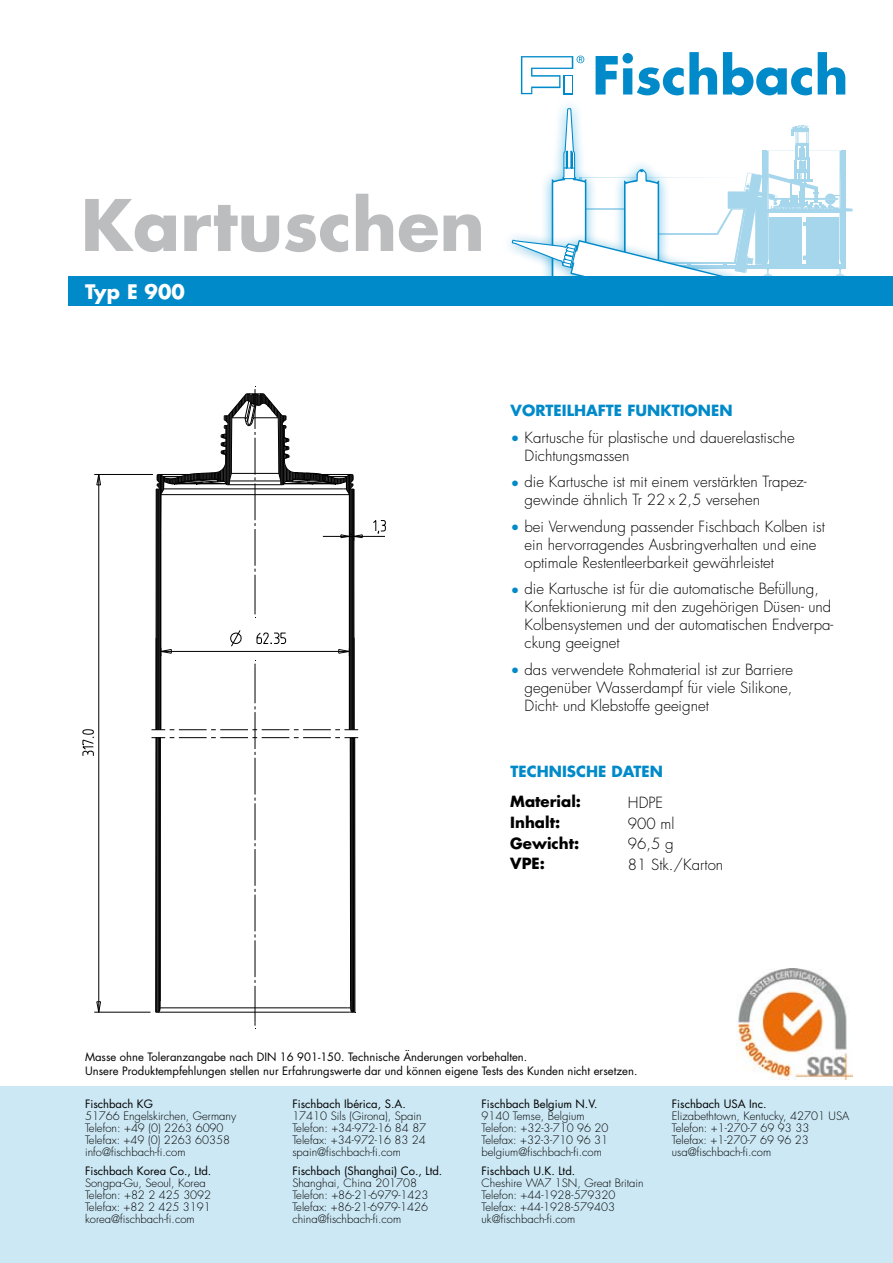
<style>
.page{position:relative;width:893px;height:1263px;background:#fff}
.page>*{position:absolute;margin:0;border:0;box-sizing:border-box;transform-origin:0 0}
.t1{font:700 69px "Futura";color:#bcbdbf}
.t2{font:700 19.5px "Futura";letter-spacing:.005em;color:#fff}
.t3{font:300 15px/18px "Futura";color:#000}
.t4{font:700 15px "Futura";color:#008ac9}
.t5{font:700 15px/20.7px "Futura";color:#000}
.t6{font:300 11.25px/12px "Futura";color:#000}
.t7{font:11.25px/13.5px "Futura";color:#000}
.s1{color:#008ac9}
</style>
<div class="page">
<svg style="left:509px;top:108px;width:344px;height:168px"></svg>
<svg style="left:596px;top:52px;width:121px;height:43px"></svg>
<svg style="left:723px;top:52px;width:89px;height:43px"></svg>
<svg style="left:818px;top:52px;width:27px;height:43px"></svg>
<svg style="left:521px;top:56px;width:63px;height:38px"></svg>
<div style="left:0;top:1086px;width:893px;height:177px;background:#cce8f4"></div>
<div style="left:68px;top:276px;width:825px;height:30px;background:#008ac9"></div>
<img style="left:736px;top:968px;width:117px;height:111px">
<hr style="left:94px;top:474px;width:59px;height:1px;background:#000">
<hr style="left:94px;top:1012px;width:56px;height:1px;background:#000">
<hr style="left:98px;top:474px;width:1px;height:538px;background:#000">
<svg style="left:82px;top:729px;width:12px;height:27px"></svg>
<svg style="left:96px;top:475px;width:5px;height:11px"></svg>
<svg style="left:96px;top:1001px;width:5px;height:12px"></svg>
<hr style="left:161px;top:651px;width:188px;height:1px;background:#000">
<svg style="left:256px;top:632px;width:30px;height:12px"></svg>
<svg style="left:230px;top:630px;width:12px;height:17px"></svg>
<svg style="left:162px;top:649px;width:10px;height:5px"></svg>
<svg style="left:338px;top:648px;width:11px;height:8px"></svg>
<svg style="left:152px;top:729px;width:206px;height:1px"></svg>
<svg style="left:152px;top:737px;width:206px;height:1px"></svg>
<hr style="left:323px;top:536px;width:62px;height:1px;background:#000">
<svg style="left:373px;top:520px;width:13px;height:17px"></svg>
<hr style="left:255px;top:483px;width:1px;height:37px;background:#000">
<hr style="left:255px;top:529px;width:1px;height:37px;background:#000">
<hr style="left:255px;top:575px;width:1px;height:36px;background:#000">
<hr style="left:255px;top:666px;width:1px;height:37px;background:#000">
<hr style="left:255px;top:712px;width:1px;height:37px;background:#000">
<hr style="left:255px;top:758px;width:1px;height:36px;background:#000">
<hr style="left:255px;top:803px;width:1px;height:37px;background:#000">
<hr style="left:255px;top:849px;width:1px;height:37px;background:#000">
<hr style="left:255px;top:895px;width:1px;height:36px;background:#000">
<hr style="left:255px;top:940px;width:1px;height:37px;background:#000">
<hr style="left:255px;top:986px;width:1px;height:36px;background:#000">
<hr style="left:155px;top:737px;width:1px;height:275px;background:#000">
<hr style="left:160px;top:737px;width:1px;height:271px;background:#000">
<hr style="left:350px;top:737px;width:1px;height:271px;background:#000">
<hr style="left:354px;top:737px;width:1px;height:275px;background:#000">
<hr style="left:353px;top:737px;width:1px;height:275px;background:#000">
<hr style="left:352px;top:737px;width:1px;height:275px;background:#000">
<hr style="left:351px;top:737px;width:1px;height:274px;background:#000">
<hr style="left:159px;top:737px;width:1px;height:274px;background:#000">
<hr style="left:158px;top:737px;width:1px;height:275px;background:#000">
<hr style="left:157px;top:737px;width:1px;height:275px;background:#000">
<hr style="left:156px;top:737px;width:1px;height:275px;background:#000">
<hr style="left:158px;top:1012px;width:191px;height:1px;background:#000">
<hr style="left:160px;top:1007px;width:187px;height:1px;background:#000">
<svg style="left:347px;top:1007px;width:9px;height:6px"></svg>
<hr style="left:161px;top:531px;width:1px;height:112px;background:#000">
<hr style="left:161px;top:643px;width:1px;height:87px;background:#000">
<hr style="left:161px;top:495px;width:1px;height:36px;background:#000">
<hr style="left:354px;top:489px;width:1px;height:241px;background:#000">
<svg style="left:340px;top:534px;width:23px;height:4px"></svg>
<hr style="left:353px;top:489px;width:1px;height:241px;background:#000">
<hr style="left:352px;top:489px;width:1px;height:241px;background:#000">
<hr style="left:351px;top:489px;width:1px;height:241px;background:#000">
<hr style="left:350px;top:474px;width:1px;height:256px;background:#000">
<hr style="left:349px;top:475px;width:1px;height:255px;background:#000">
<hr style="left:160px;top:475px;width:1px;height:255px;background:#000">
<hr style="left:159px;top:489px;width:1px;height:241px;background:#000">
<hr style="left:158px;top:489px;width:1px;height:241px;background:#000">
<hr style="left:157px;top:489px;width:1px;height:241px;background:#000">
<hr style="left:156px;top:489px;width:1px;height:241px;background:#000">
<svg style="left:156px;top:386px;width:198px;height:109px"></svg>
<h1 class="t1" style="left:81px;top:177px;width:406px">Kartuschen</h1>
<h2 class="t2" style="left:85px;top:278px;width:101px">Typ E 900</h2>
<h3 class="t4" style="left:511px;top:400px;width:223px">VORTEILHAFTE FUNKTIONEN</h3>
<h3 class="t3" style="left:525px;top:428px;width:272px;text-indent:-14px"><span class="s1">•</span> Kartusche für plastische und dauerelastische<br>Dichtungsmassen</h3>
<h3 class="t3" style="left:525px;top:473px;width:284px;text-indent:-14px"><span class="s1">•</span> die Kartusche ist mit einem verstärkten Trapez&shy;gewinde ähnlich Tr 22 x 2,5 versehen</h3>
<h3 class="t3" style="left:525px;top:517px;width:302px;text-indent:-14px"><span class="s1">•</span> bei Verwendung passender Fischbach Kolben ist ein hervorragendes Ausbringverhalten und eine optimale Restentleerbarkeit gewährleistet</h3>
<h3 class="t3" style="left:525px;top:580px;width:310px;text-indent:-14px"><span class="s1">•</span> die Kartusche ist für die automatische Befüllung, Konfektionierung mit den zugehörigen Düsen- und Kolbensystemen und der automatischen Endverpa&shy;ckung geeignet</h3>
<h3 class="t3" style="left:525px;top:660px;width:270px;text-align:justify;text-indent:-14px"><span class="s1">•</span> das verwendete Rohmaterial ist zur Barriere gegenüber Wasserdampf für viele Silikone, Dicht- und Klebstoffe geeignet</h3>
<h3 class="t4" style="left:511px;top:761px;width:154px">TECHNISCHE DATEN</h3>
<h3 class="t3" style="left:628px;top:792px;width:97px;line-height:20.7px">HDPE<br>900 ml<br>96,5 g<br>81 Stk./Karton</h3>
<h3 class="t5" style="left:510px;top:791px;width:72px">Material:<br>Inhalt:<br>Gewicht:<br>VPE:</h3>
<p class="t7" style="left:85px;top:1050px;width:554px">Masse ohne Toleranzangabe nach DIN 16 901-150. Technische Änderungen vorbehalten.<br>Unsere Produktempfehlungen stellen nur Erfahrungswerte dar und können eigene Tests des Kunden nicht ersetzen.</p>
<p class="t7" style="left:85px;top:1097px;width:69px">Fischbach KG</p>
<p class="t6" style="left:85px;top:1110px;width:153px">51766 Engelskirchen, Germany<br>Telefon: +49 (0) 2263 6090<br>Telefax: +49 (0) 2263 60358 info@fischbach-fi.com</p>
<p class="t7" style="left:85px;top:1164px;width:128px">Fischbach Korea Co., Ltd.</p>
<p class="t6" style="left:85px;top:1177px;width:128px">Songpa-Gu, Seoul, Korea<br>Telefon: +82 2 425 3092<br>Telefax: +82 2 425 3191 korea@fischbach-fi.com</p>
<p class="t7" style="left:292px;top:1097px;width:115px">Fischbach Ibérica, S.A.</p>
<p class="t6" style="left:292px;top:1110px;width:135px">17410 Sils (Girona), Spain<br>Telefon: +34-972-16 84 87<br>Telefax: +34-972-16 83 24 spain@fischbach-fi.com</p>
<p class="t7" style="left:292px;top:1164px;width:151px">Fischbach (Shanghai) Co., Ltd.</p>
<p class="t6" style="left:292px;top:1177px;width:138px">Shanghai, China 201708<br>Telefon: +86-21-6979-1423<br>Telefax: +86-21-6979-1426 china@fischbach-fi.com</p>
<p class="t7" style="left:482px;top:1097px;width:118px">Fischbach Belgium N.V.</p>
<p class="t6" style="left:482px;top:1110px;width:128px">9140 Temse, Belgium<br>Telefon: +32-3-710 96 20<br>Telefax: +32-3-710 96 31 belgium@fischbach-fi.com</p>
<p class="t7" style="left:482px;top:1164px;width:95px">Fischbach U.K. Ltd.</p>
<p class="t6" style="left:482px;top:1177px;width:163px">Cheshire WA7 1SN, Great Britain<br>Telefon: +44-1928-579320<br>Telefax: +44-1928-579403 uk@fischbach-fi.com</p>
<p class="t7" style="left:672px;top:1097px;width:96px">Fischbach USA Inc.</p>
<p class="t6" style="left:672px;top:1110px;width:179px">Elizabethtown, Kentucky, 42701 USA<br>Telefon: +1-270-7 69 93 33<br>Telefax: +1-270-7 69 96 23 usa@fischbach-fi.com</p>
</div>
